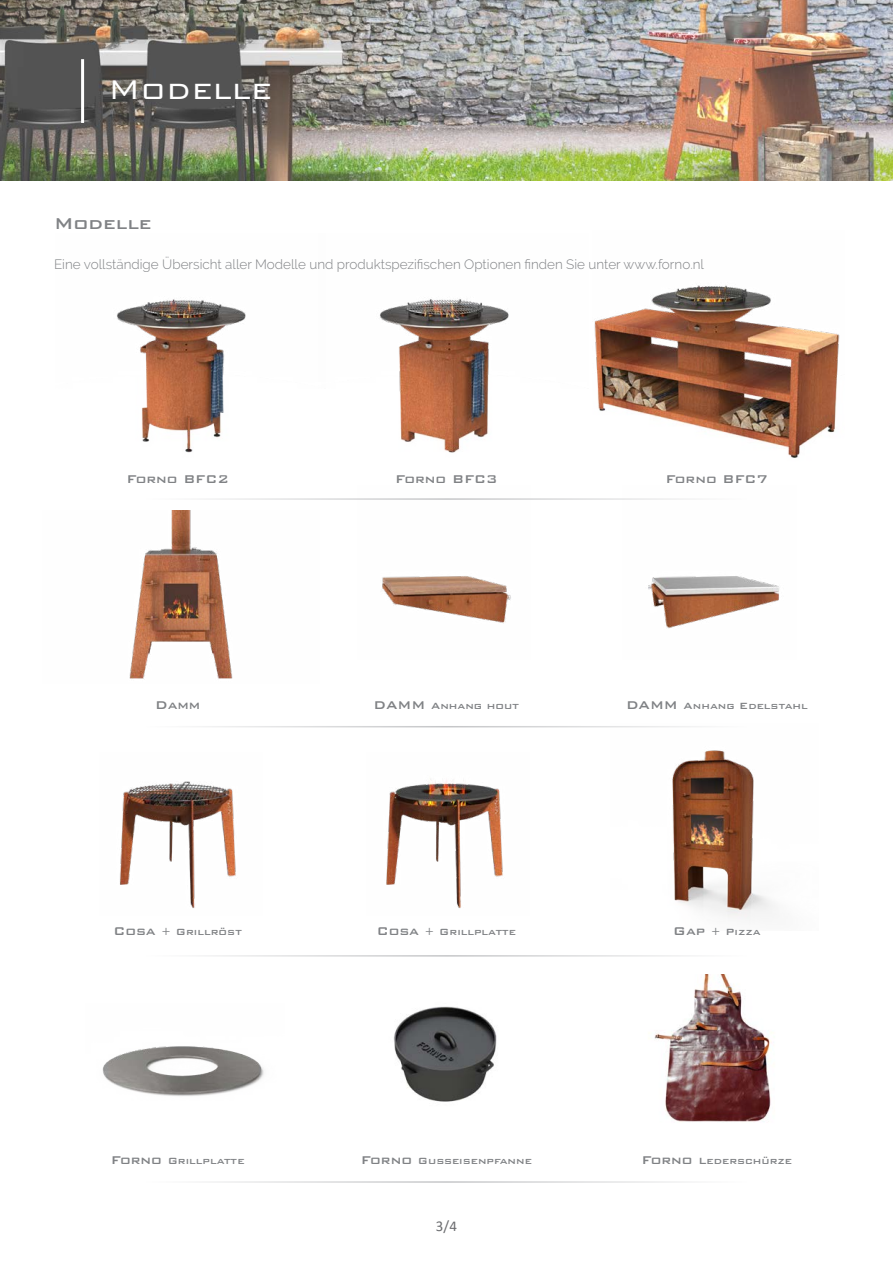
<style>
.page{position:relative;width:893px;height:1263px;background:#fff}
.page>*{position:absolute;margin:0;border:0;box-sizing:border-box;transform-origin:0 0}
.t1{font:300 36px "Bank Gothic BT";color:#fff}
.t2{font:500 21px "Bank Gothic BT";color:#808285}
.t3{font:500 15px "Bank Gothic BT";color:#808285}
.t4{font:15px "Calibri";color:#6c6d70}
.t5{font:300 13.5px "Raleway";color:#808285}
.t6{font:500 12px "Bank Gothic BT";color:#808285}
.s1{font-size:15px}
</style>
<div class="page">
<img style="left:0;top:0;width:893px;height:180px">
<img style="left:117px;top:299px;width:129px;height:154px">
<img style="left:129px;top:510px;width:104px;height:169px">
<img style="left:120px;top:781px;width:116px;height:127px">
<img style="left:386px;top:779px;width:117px;height:129px">
<img style="left:611px;top:727px;width:164px;height:192px">
<img style="left:102px;top:1046px;width:162px;height:50px">
<img style="left:393px;top:1006px;width:104px;height:96px">
<img style="left:654px;top:974px;width:118px;height:148px">
<img style="left:380px;top:299px;width:129px;height:154px">
<img style="left:382px;top:576px;width:129px;height:47px">
<img style="left:594px;top:285px;width:246px;height:173px">
<img style="left:648px;top:576px;width:131px;height:53px">
<hr style="left:146px;top:498px;width:601px;height:2px;background:#c5c6c8">
<hr style="left:146px;top:726px;width:601px;height:1px;background:#c5c6c8">
<hr style="left:146px;top:955px;width:601px;height:1px;background:#c5c6c8">
<hr style="left:146px;top:1181px;width:601px;height:2px;background:#c5c6c8">
<hr style="left:81px;top:59px;width:3px;height:64px;background:#fff">
<h1 class="t1" style="left:108px;top:70px;width:165px">Modelle</h1>
<h2 class="t2" style="left:54px;top:212px;width:99px">Modelle</h2>
<p class="t5" style="left:54px;top:256px;width:651px">Eine vollständige Übersicht aller Modelle und produktspezifischen Optionen finden Sie unter www.forno.nl</p>
<p class="t3" style="left:126px;top:471px;width:104px">Forno BFC2</p>
<p class="t3" style="left:395px;top:471px;width:104px">Forno BFC3</p>
<p class="t3" style="left:666px;top:471px;width:104px">Forno BFC7</p>
<p class="t3" style="left:155px;top:696px;width:47px">Damm</p>
<p class="t6" style="left:374px;top:699px;width:147px"><span class="s1">DAMM</span> Anhang hout</p>
<p class="t6" style="left:626px;top:699px;width:183px"><span class="s1">DAMM</span> Anhang Edelstahl</p>
<p class="t6" style="left:113px;top:925px;width:130px"><span class="s1">Cosa</span> + Grillröst</p>
<p class="t6" style="left:377px;top:925px;width:141px"><span class="s1">Cosa</span> + Grillplatte</p>
<p class="t6" style="left:673px;top:925px;width:89px"><span class="s1">Gap</span> + Pizza</p>
<p class="t6" style="left:111px;top:1154px;width:135px"><span class="s1">Forno</span> Grillplatte</p>
<p class="t6" style="left:361px;top:1154px;width:172px"><span class="s1">Forno</span> Gusseisenpfanne</p>
<p class="t6" style="left:641px;top:1154px;width:152px"><span class="s1">Forno</span> Lederschürze</p>
<p class="t4" style="left:436px;top:1216px;width:22px">3/4</p>
</div>
